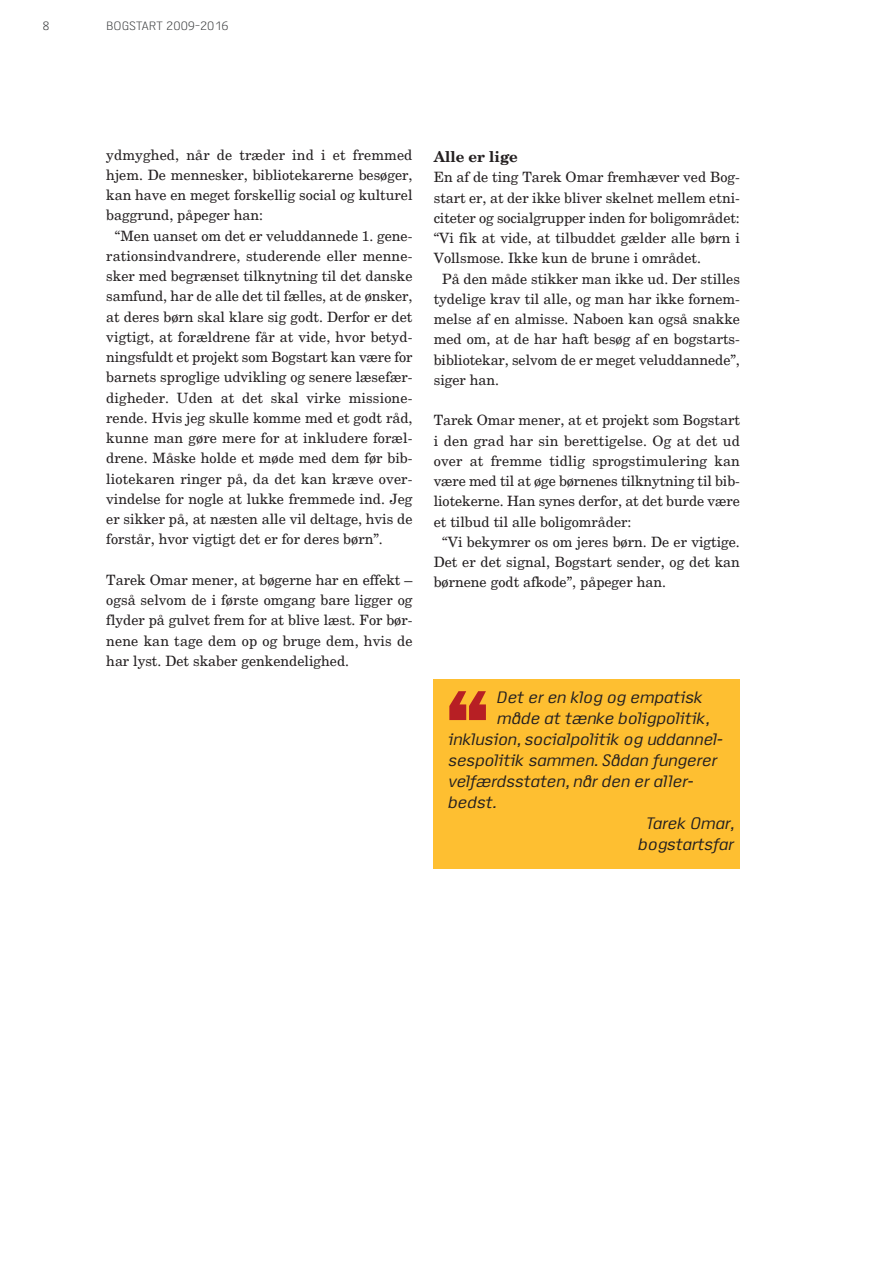
<style>
.page{position:relative;width:893px;height:1263px;background:#fff}
.page>*{position:absolute;margin:0;border:0;box-sizing:border-box;transform-origin:0 0}
.t1{font:97.5px "ITC Franklin Gothic Std Hvy";color:#b71f24}
.t2{font:italic 16.5px "Access";color:#231f20}
.t3{font:700 15px "New Century Schlbk";color:#231f20}
.t4{font:14.25px/20.2px "New Century Schlbk";color:#231f20;text-align:justify}
.t5{font:300 12px "Access";color:#3b3d3e}
</style>
<div class="page">
<div style="left:434px;top:679px;width:306px;height:190px;background:#febf31"></div>
<p class="t5" style="left:43px;top:21px;width:9px">8</p>
<p class="t5" style="left:106px;top:21px;width:124px">BOGSTART 2009-2016</p>
<p class="t4" style="left:106px;top:144px;width:308px">ydmyghed, når de træder ind i et fremmed</p>
<p class="t4" style="left:106px;top:164px;width:308px">hjem. De mennesker, bibliotekarerne besøger,</p>
<p class="t4" style="left:106px;top:184px;width:308px">kan have en meget forskellig social og kulturel</p>
<p class="t4" style="left:106px;top:204px;width:158px">baggrund, påpeger han:</p>
<p class="t4" style="left:115px;top:225px;width:299px">“Men uanset om det er veluddannede 1. gene-</p>
<p class="t4" style="left:106px;top:245px;width:308px">rationsindvandrere, studerende eller menne-</p>
<p class="t4" style="left:106px;top:265px;width:308px">sker med begrænset tilknytning til det danske</p>
<p class="t4" style="left:106px;top:285px;width:308px">samfund, har de alle det til fælles, at de ønsker,</p>
<p class="t4" style="left:106px;top:306px;width:308px">at deres børn skal klare sig godt. Derfor er det</p>
<p class="t4" style="left:106px;top:326px;width:308px">vigtigt, at forældrene får at vide, hvor betyd-</p>
<p class="t4" style="left:106px;top:346px;width:308px">ningsfuldt et projekt som Bogstart kan være for</p>
<p class="t4" style="left:106px;top:366px;width:308px">barnets sproglige udvikling og senere læsefær-</p>
<p class="t4" style="left:106px;top:387px;width:308px">digheder. Uden at det skal virke missione-</p>
<p class="t4" style="left:106px;top:407px;width:308px">rende. Hvis jeg skulle komme med et godt råd,</p>
<p class="t4" style="left:106px;top:427px;width:308px">kunne man gøre mere for at inkludere foræl-</p>
<p class="t4" style="left:106px;top:447px;width:308px">drene. Måske holde et møde med dem før bib-</p>
<p class="t4" style="left:106px;top:468px;width:308px">liotekaren ringer på, da det kan kræve over-</p>
<p class="t4" style="left:106px;top:488px;width:308px">vindelse for nogle at lukke fremmede ind. Jeg</p>
<p class="t4" style="left:106px;top:508px;width:308px">er sikker på, at næsten alle vil deltage, hvis de</p>
<p class="t4" style="left:106px;top:528px;width:278px">forstår, hvor vigtigt det er for deres børn”.</p>
<p class="t4" style="left:106px;top:569px;width:308px">Tarek Omar mener, at bøgerne har en effekt – også selvom de i første omgang bare ligger og flyder på gulvet frem for at blive læst. For bør&shy;nene kan tage dem op og bruge dem, hvis de har lyst. Det skaber genkendelighed.</p>
<p class="t3" style="left:434px;top:147px;width:86px">Alle er lige</p>
<p class="t4" style="left:434px;top:166px;width:308px">En af de ting Tarek Omar fremhæver ved Bog-</p>
<p class="t4" style="left:434px;top:187px;width:308px">start er, at der ikke bliver skelnet mellem etni-</p>
<p class="t4" style="left:434px;top:207px;width:308px">citeter og socialgrupper inden for boligområdet:</p>
<p class="t4" style="left:434px;top:227px;width:308px">“Vi fik at vide, at tilbuddet gælder alle børn i</p>
<p class="t4" style="left:434px;top:247px;width:269px">Vollsmose. Ikke kun de brune i området.</p>
<p class="t4" style="left:442px;top:268px;width:299px">På den måde stikker man ikke ud. Der stilles</p>
<p class="t4" style="left:434px;top:288px;width:308px">tydelige krav til alle, og man har ikke fornem-</p>
<p class="t4" style="left:434px;top:308px;width:308px">melse af en almisse. Naboen kan også snakke</p>
<p class="t4" style="left:434px;top:328px;width:308px">med om, at de har haft besøg af en bogstarts-</p>
<p class="t4" style="left:434px;top:349px;width:308px">bibliotekar, selvom de er meget veluddannede”,</p>
<p class="t4" style="left:434px;top:369px;width:67px">siger han.</p>
<p class="t4" style="left:434px;top:409px;width:308px">Tarek Omar mener, at et projekt som Bogstart</p>
<p class="t4" style="left:434px;top:430px;width:308px">i den grad har sin berettigelse. Og at det ud</p>
<p class="t4" style="left:434px;top:450px;width:308px">over at fremme tidlig sprogstimulering kan</p>
<p class="t4" style="left:434px;top:470px;width:308px">være med til at øge børnenes tilknytning til bib-</p>
<p class="t4" style="left:434px;top:490px;width:308px">liotekerne. Han synes derfor, at det burde være</p>
<p class="t4" style="left:434px;top:511px;width:199px">et tilbud til alle boligområder:</p>
<p class="t4" style="left:442px;top:531px;width:299px">“Vi bekymrer os om jeres børn. De er vigtige.</p>
<p class="t4" style="left:434px;top:551px;width:308px">Det er det signal, Bogstart sender, og det kan</p>
<p class="t4" style="left:434px;top:571px;width:234px">børnene godt afkode”, påpeger han.</p>
<h1 class="t1" style="left:442px;top:667px;width:52px">“</h1>
<p class="t2" style="left:497px;top:692px;width:207px">Det er en klog og empatisk</p>
<p class="t2" style="left:497px;top:713px;width:213px">måde at tænke boligpolitik,</p>
<p class="t2" style="left:448px;top:734px;width:276px">inklusion, socialpolitik og uddannel-</p>
<p class="t2" style="left:448px;top:755px;width:270px">sespolitik sammen. Sådan fungerer</p>
<p class="t2" style="left:448px;top:776px;width:247px">velfærdsstaten, når den er aller-</p>
<p class="t2" style="left:448px;top:797px;width:49px">bedst.</p>
<p class="t2" style="left:647px;top:818px;width:89px">Tarek Omar,</p>
<p class="t2" style="left:639px;top:839px;width:97px">bogstartsfar</p>
</div>
